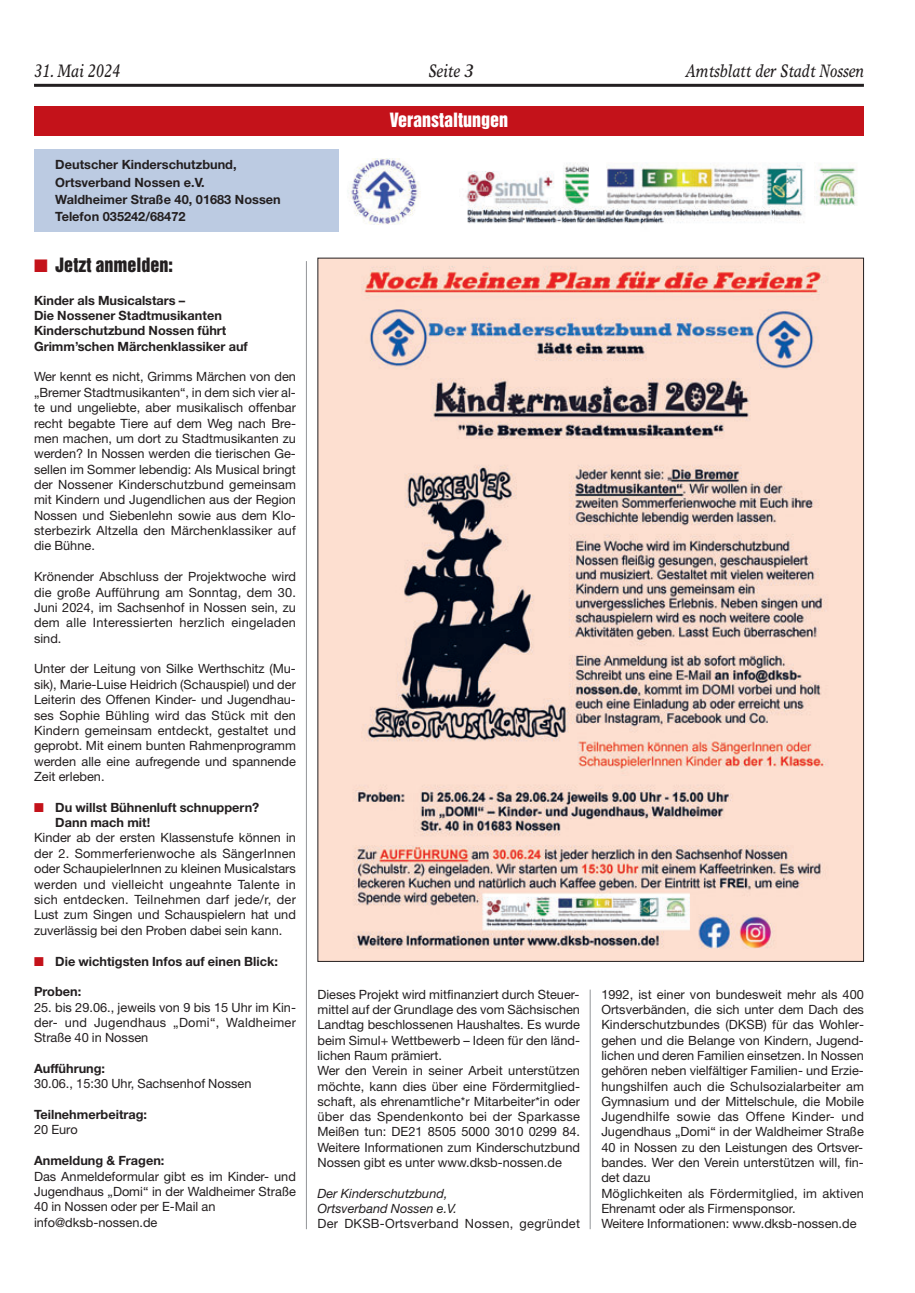
<style>
.page{position:relative;width:915px;height:1293px;background:#fff}
.page>*{position:absolute;margin:0;border:0;box-sizing:border-box;transform-origin:0 0}
.t1{font:italic 18px "Times Europa";color:#231f20;scale:.8 1}
.t2{font:18px "Helvetica Inserat";color:#fff}
.t3{font:18px "Helvetica Inserat";color:#231f20}
.t4{font:12.75px/15.3px "Helvetica Neue";color:#231f20;text-align:justify}
.t5{font:700 12.75px/17.2px "Helvetica Neue";color:#231f20}
.t6{font:italic 12.75px/15.3px "Helvetica Neue";color:#231f20}
.t7{font:12.75px "Helvetica Neue";letter-spacing:.02em;color:#231f20}
.s1{color:#c4121a}
</style>
<div class="page">
<hr style="left:34px;top:84px;width:829px;height:3px;background:#231f20">
<div style="left:34px;top:106px;width:829px;height:30px;background:#c4121a"></div>
<img style="left:319px;top:260px;width:542px;height:699px">
<img style="left:350px;top:159px;width:71px;height:65px">
<div style="left:34px;top:149px;width:304px;height:83px;background:#bccbe2"></div>
<img style="left:466px;top:163px;width:391px;height:61px">
<hr style="left:306px;top:261px;width:1px;height:968px;background:#939598">
<hr style="left:589px;top:989px;width:1px;height:240px;background:#939598">
<h1 class="t1" style="left:34px;top:64px;width:109px">31. Mai 2024</h1>
<h1 class="t1" style="left:428px;top:64px;width:58px">Seite 3</h1>
<h1 class="t1" style="left:685px;top:64px;width:224px">Amtsblatt der Stadt Nossen</h1>
<h1 class="t2" style="left:389px;top:113px;width:120px">Veranstaltungen</h1>
<p class="t5" style="left:55px;top:157px;width:227px">Deutscher Kinderschutzbund,<br>Ortsverband Nossen e.V.<br>Waldheimer Straße 40, 01683 Nossen<br>Telefon 035242/68472</p>
<h1 class="t3" style="left:34px;top:258px;width:140px"><span class="s1">■</span> Jetzt anmelden:</h1>
<p class="t5" style="left:34px;top:294px;width:215px;line-height:15.3px">Kinder als Musicalstars –<br>Die Nossener Stadtmusikanten<br>Kinderschutzbund Nossen führt<br>Grimm’schen Märchenklassiker auf</p>
<p class="t4" style="left:34px;top:370px;width:263px">Wer kennt es nicht, Grimms Märchen von den „Bremer Stadtmusikanten“, in dem sich vier al&shy;te und ungeliebte, aber musikalisch offenbar recht begabte Tiere auf dem Weg nach Bre&shy;men machen, um dort zu Stadtmusikanten zu werden? In Nossen werden die tierischen Ge&shy;sellen im Sommer lebendig: Als Musical bringt der Nossener Kinderschutzbund gemeinsam mit Kindern und Jugendlichen aus der Region Nossen und Siebenlehn sowie aus dem Klo&shy;sterbezirk Altzella den Märchenklassiker auf die Bühne.</p>
<p class="t4" style="left:34px;top:570px;width:263px">Krönender Abschluss der Projektwoche wird die große Aufführung am Sonntag, dem 30.<br>Juni 2024, im Sachsenhof in Nossen sein, zu dem alle Interessierten herzlich eingeladen sind.</p>
<p class="t4" style="left:34px;top:662px;width:263px">Unter der Leitung von Silke Werthschitz (Mu&shy;sik), Marie-Luise Heidrich (Schauspiel) und der Leiterin des Offenen Kinder- und Jugendhau&shy;ses Sophie Bühling wird das Stück mit den Kindern gemeinsam entdeckt, gestaltet und geprobt. Mit einem bunten Rahmenprogramm werden alle eine aufregende und spannende Zeit erleben.</p>
<p class="t5" style="left:55px;top:801px;width:205px;line-height:14.7px;text-indent:-21px"><span class="s1">■</span> Du willst Bühnenluft schnuppern?<br>Dann mach mit!</p>
<p class="t4" style="left:34px;top:831px;width:263px">Kinder ab der ersten Klassenstufe können in der 2. Sommerferienwoche als SängerInnen oder SchaupielerInnen zu kleinen Musicalstars werden und vielleicht ungeahnte Talente in sich entdecken. Teilnehmen darf jede/r, der Lust zum Singen und Schauspielern hat und zuverlässig bei den Proben dabei sein kann.</p>
<p class="t5" style="left:34px;top:954px;width:245px"><span class="s1">■</span> Die wichtigsten Infos auf einen Blick:</p>
<p class="t5" style="left:34px;top:984px;width:49px">Proben:</p>
<p class="t4" style="left:34px;top:1000px;width:263px">25. bis 29.06., jeweils von 9 bis 15 Uhr im Kin&shy;der- und Jugendhaus „Domi“, Waldheimer Straße 40 in Nossen</p>
<p class="t5" style="left:34px;top:1061px;width:73px">Aufführung:</p>
<p class="t4" style="left:34px;top:1077px;width:219px">30.06., 15:30 Uhr, Sachsenhof Nossen</p>
<p class="t5" style="left:34px;top:1107px;width:115px">Teilnehmerbeitrag:</p>
<p class="t4" style="left:34px;top:1123px;width:45px">20 Euro</p>
<p class="t5" style="left:34px;top:1153px;width:132px">Anmeldung &amp; Fragen:</p>
<p class="t4" style="left:34px;top:1169px;width:263px;text-align:left">Das Anmeldeformular gibt es im Kinder- und Jugendhaus „Domi“ in der Waldheimer Straße 40 in Nossen oder per E-Mail an info@dksb-nossen.de</p>
<p class="t4" style="left:317px;top:988px;width:264px;text-align:left">Dieses Projekt wird mitfinanziert durch Steuer&shy;mittel auf der Grundlage des vom Sächsischen Landtag beschlossenen Haushaltes. Es wurde beim Simul+ Wettbewerb – Ideen für den länd&shy;lichen Raum prämiert.<br>Wer den Verein in seiner Arbeit unterstützen möchte, kann dies über eine Fördermitglied&shy;schaft, als ehrenamtliche*r Mitarbeiter*in oder über das Spendenkonto bei der Sparkasse Meißen tun: DE21 8505 5000 3010 0299 84.<br>Weitere Informationen zum Kinderschutzbund Nossen gibt es unter www.dksb-nossen.de</p>
<p class="t6" style="left:317px;top:1186px;width:141px">Der Kinderschutzbund,<br>Ortsverband Nossen e.V.</p>
<p class="t7" style="left:317px;top:1219px;width:264px">Der DKSB-Ortsverband Nossen, gegründet</p>
<p class="t4" style="left:601px;top:988px;width:264px;text-align:left">1992, ist einer von bundesweit mehr als 400<br>Ortsverbänden, die sich unter dem Dach des Kinderschutzbundes (DKSB) für das Wohler&shy;gehen und die Belange von Kindern, Jugend - lichen und deren Familien einsetzen. In Nossen gehören neben vielfältiger Familien- und Erzie&shy;hungshilfen auch die Schulsozialarbeiter am Gymnasium und der Mittelschule, die Mobile Jugendhilfe sowie das Offene Kinder- und Jugendhaus „Domi“ in der Waldheimer Straße 40 in Nossen zu den Leistungen des Ortsver&shy;bandes. Wer den Verein unterstützen will, fin&shy;det dazu<br>Möglichkeiten als Fördermitglied, im aktiven Ehrenamt oder als Firmensponsor.<br>Weitere Informationen: www.dksb-nossen.de</p>
</div>
